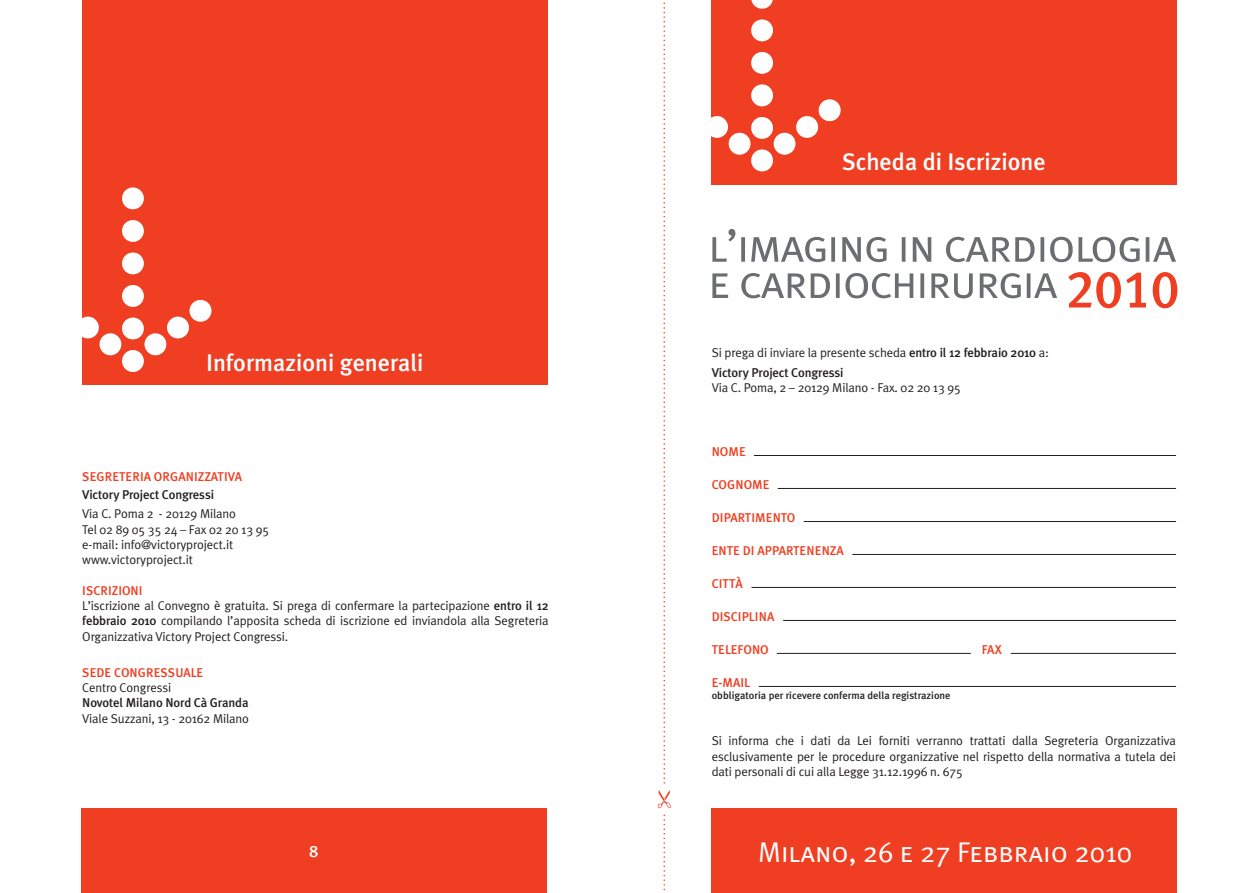
<style>
.page{position:relative;width:1259px;height:893px;background:#fff}
.page>*{position:absolute;margin:0;border:0;box-sizing:border-box;transform-origin:0 0}
.t1{font:28.5px "Meta Plus Normal Caps";color:#fff}
.t2{font:500 24px "Meta Plus";color:#fff}
.t3{font:500 16.5px "Meta Plus";color:#fff}
.t4{font:12.75px/15.3px "Meta Plus Normal";letter-spacing:-.01em;color:#231f20;text-align:justify}
.t5{font:500 12.75px "Meta Plus";letter-spacing:.005em;color:#ef3e22}
.t6{font:500 12.75px "Meta Plus";letter-spacing:-.01em;color:#231f20}
.t7{font:500 10.5px "Meta Plus";color:#231f20}
.s1{font-family:"Meta Plus";font-weight:500}
.s2{font-family:"Meta Plus Normal"}
</style>
<div class="page">
<div style="left:82px;top:0;width:465px;height:385px;background:#ef3e22"></div>
<svg style="left:82px;top:187px;width:129px;height:185px"></svg>
<div style="left:82px;top:808px;width:465px;height:85px;background:#ef3e22"></div>
<div style="left:711px;top:0;width:465px;height:184px;background:#ef3e22"></div>
<svg style="left:711px;top:0;width:129px;height:171px"></svg>
<div style="left:711px;top:808px;width:466px;height:85px;background:#ef3e22"></div>
<hr style="left:754px;top:455px;width:422px;height:1px;background:#231f20">
<hr style="left:777px;top:488px;width:399px;height:1px;background:#231f20">
<hr style="left:852px;top:554px;width:324px;height:1px;background:#231f20">
<hr style="left:751px;top:587px;width:425px;height:1px;background:#231f20">
<hr style="left:777px;top:653px;width:194px;height:1px;background:#231f20">
<hr style="left:1011px;top:653px;width:165px;height:1px;background:#231f20">
<hr style="left:759px;top:686px;width:417px;height:1px;background:#231f20">
<svg style="left:658px;top:2px;width:13px;height:889px"></svg>
<hr style="left:783px;top:620px;width:393px;height:1px;background:#231f20">
<svg style="left:712px;top:229px;width:464px;height:33px"></svg>
<svg style="left:712px;top:273px;width:345px;height:25px"></svg>
<svg style="left:1068px;top:272px;width:109px;height:36px"></svg>
<hr style="left:803px;top:521px;width:373px;height:1px;background:#231f20">
<h2 class="t2" style="left:206px;top:349px;width:219px">Informazioni generali</h2>
<p class="t5" style="left:82px;top:469px;width:161px">SEGRETERIA ORGANIZZATIVA</p>
<p class="t6" style="left:82px;top:487px;width:133px">Victory Project Congressi</p>
<p class="t4" style="left:82px;top:506px;width:188px;text-align:left">Via C. Poma 2 - 20129 Milano<br>Tel 02 89 05 35 24 – Fax 02 20 13 95 e-mail: info@victoryproject.it www.victoryproject.it</p>
<p class="t5" style="left:82px;top:583px;width:11px">Iscrizioni</p>
<p class="t4" style="left:82px;top:598px;width:468px">L’iscrizione al Convegno è gratuita. Si prega di confermare la partecipazione <span class="s1">entro il 12 febbraio 2010</span> compilando l’apposita scheda di iscrizione ed inviandola alla Segreteria Organizzativa Victory Project Congressi.</p>
<p class="t5" style="left:82px;top:665px;width:122px">SEDE CONGRESSUALE</p>
<p class="t4" style="left:82px;top:680px;width:90px">Centro Congressi</p>
<p class="t6" style="left:82px;top:695px;width:168px">Novotel Milano Nord Cà Granda</p>
<p class="t4" style="left:82px;top:710px;width:168px">Viale Suzzani, 13 - 20162 Milano</p>
<p class="t3" style="left:309px;top:842px;width:11px">8</p>
<h2 class="t2" style="left:842px;top:148px;width:205px">Scheda di Iscrizione</h2>
<p class="t4" style="left:711px;top:345px;width:339px">Si prega di inviare la presente scheda <span class="s1">entro il 12 febbraio 2010</span> a:</p>
<p class="t6" style="left:712px;top:365px;width:133px">Victory Project Congressi</p>
<p class="t4" style="left:712px;top:380px;width:251px">Via C. Poma, 2 – 20129 Milano - Fax. 02 20 13 95</p>
<p class="t5" style="left:712px;top:444px;width:18px">Nome</p>
<p class="t5" style="left:712px;top:477px;width:17px">Cognome</p>
<p class="t5" style="left:712px;top:510px;width:8px">dipartimento</p>
<p class="t5" style="left:712px;top:543px;width:8px">ente</p>
<p class="t5" style="left:743px;top:543px;width:23px">di appartenenza</p>
<p class="t5" style="left:712px;top:576px;width:32px">CITTà</p>
<p class="t5" style="left:712px;top:609px;width:64px">DISCIPLINA</p>
<p class="t5" style="left:712px;top:642px;width:19px">telefonofa</p>
<p class="t5" style="left:995px;top:642px;width:9px">x</p>
<p class="t5" style="left:712px;top:675px;width:19px">e-mail</p>
<p class="t7" style="left:711px;top:690px;width:240px">obbligatoria per ricevere conferma della registrazione</p>
<p class="t4" style="left:711px;top:733px;width:466px">Si informa che i dati da Lei forniti verranno trattati dalla Segreteria Organizzativa esclusivamente per le procedure organizzative nel rispetto della normativa a tutela dei dati personali di cui alla Legge 31.12.1996 n. 675</p>
<h1 class="t1" style="left:758px;top:835px;width:375px">Milano, <span class="s2">26</span> e <span class="s2">27</span> Febbraio <span class="s2">2010</span></h1>
</div>
